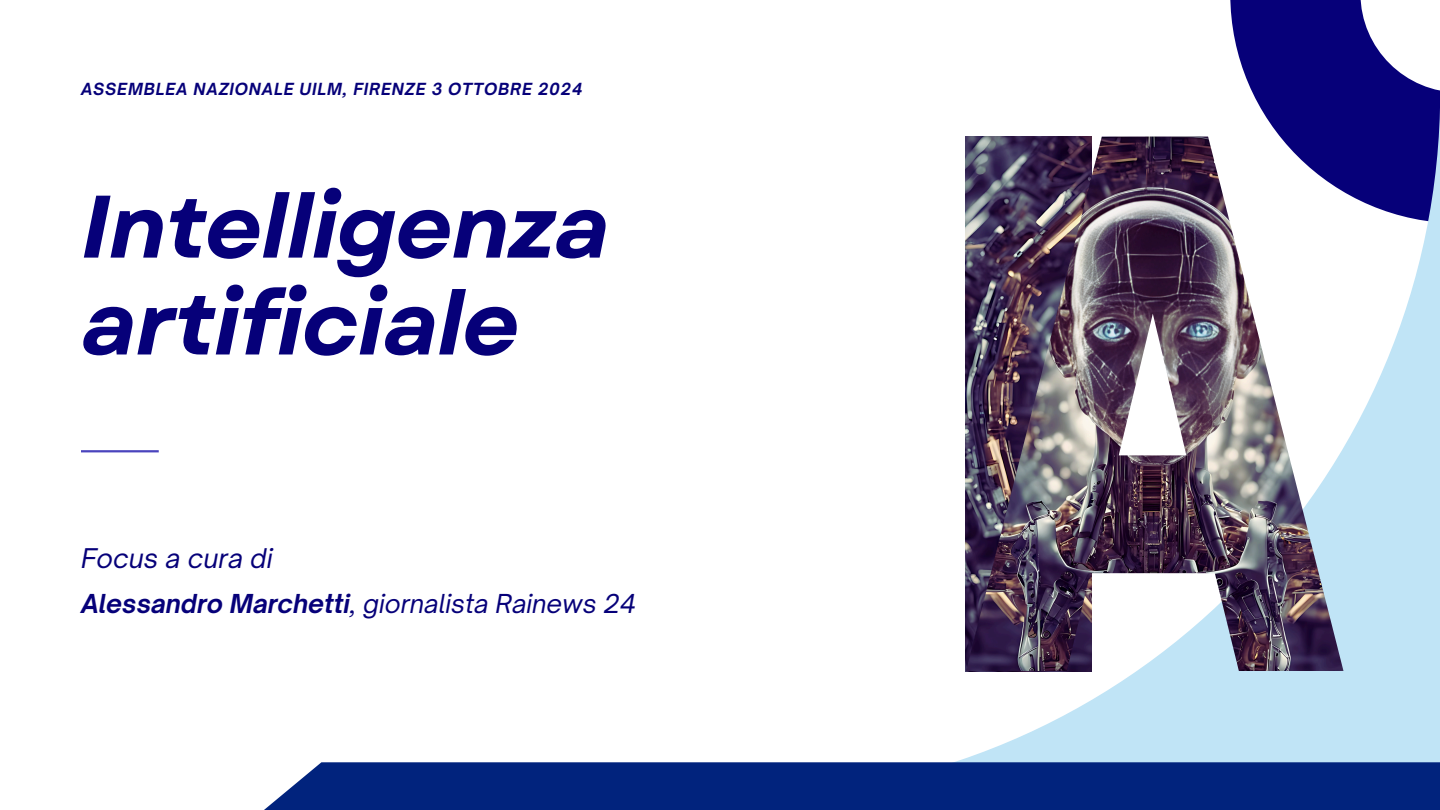
<style>
.page{position:relative;width:1440px;height:810px;background:#fff}
.page>*{position:absolute;margin:0;border:0;box-sizing:border-box;transform-origin:0 0}
.t1{font:italic 700 88.5px/96.9px "Garet";letter-spacing:-.02em;color:#060079}
.t2{font:italic 26px "Open Sauce One";color:#060079}
.t3{font:italic 25px "Open Sauce One";color:#060079}
.t4{font:italic 700 16px "Open Sauce One";letter-spacing:.055em;color:#060079}
.s1{font-weight:700}
</style>
<div class="page">
<svg style="left:1230px;top:0;width:207px;height:90px;fill:#060079"></svg>
<hr style="left:81px;top:450px;width:78px;height:2px;background:#4a44bd">
<svg style="left:955px;top:90px;width:485px;height:672px;fill:#c0e4f6"></svg>
<div style="left:264px;top:762px;width:1176px;height:48px;background:#01237d"></div>
<img style="left:966px;top:137px;width:378px;height:534px">
<p class="t4" style="left:81px;top:79px;width:503px">ASSEMBLEA NAZIONALE UILM, FIRENZE 3 OTTOBRE 2024</p>
<p class="t1" style="left:81px;top:179px;width:531px">Intelligenza artificiale</p>
<p class="t2" style="left:81px;top:542px;width:193px">Focus a cura di</p>
<p class="t3" style="left:81px;top:588px;width:557px"><span class="s1">Alessandro Marchetti</span>, giornalista Rainews 24</p>
</div>
